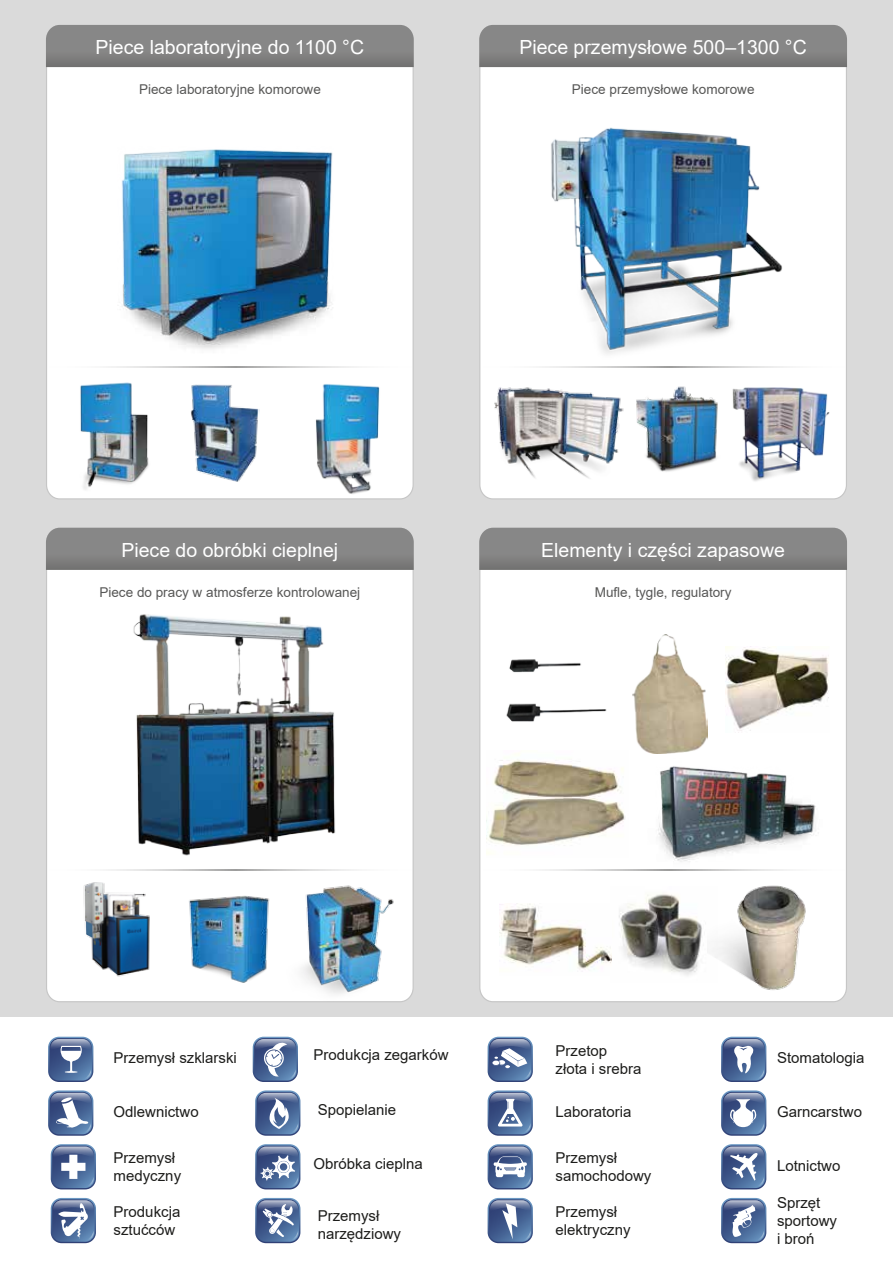
<style>
.page{position:relative;width:893px;height:1263px;background:#fff}
.page>*{position:absolute;margin:0;border:0;box-sizing:border-box;transform-origin:0 0}
.t1{font:19.5px "Arial";color:#fff}
.t2{font:15px/18px "Arial";color:#1d1d1b}
.t3{font:13.5px "Arial";color:#575756}
</style>
<div class="page">
<div style="left:0;top:0;width:893px;height:1016px;background:#dadada"></div>
<div style="left:46px;top:67px;width:368px;height:432px;background:#fff"></div>
<svg style="left:46px;top:25px;width:368px;height:42px;background:#838383"></svg>
<svg style="left:46px;top:366px;width:368px;height:1px"></svg>
<img style="left:101px;top:130px;width:252px;height:230px">
<img style="left:189px;top:382px;width:70px;height:102px">
<img style="left:305px;top:381px;width:83px;height:117px">
<div style="left:479px;top:67px;width:368px;height:432px;background:#fff"></div>
<svg style="left:479px;top:25px;width:368px;height:42px;background:#838383"></svg>
<svg style="left:479px;top:366px;width:368px;height:1px"></svg>
<img style="left:541px;top:121px;width:245px;height:244px">
<img style="left:489px;top:382px;width:140px;height:97px">
<img style="left:724px;top:375px;width:112px;height:112px">
<img style="left:635px;top:384px;width:86px;height:94px">
<div style="left:46px;top:570px;width:368px;height:432px;background:#fff"></div>
<svg style="left:46px;top:528px;width:368px;height:42px;background:#838383"></svg>
<svg style="left:46px;top:869px;width:368px;height:1px"></svg>
<img style="left:127px;top:610px;width:216px;height:249px">
<img style="left:69px;top:380px;width:90px;height:116px">
<img style="left:184px;top:893px;width:91px;height:91px">
<img style="left:283px;top:881px;width:116px;height:121px">
<div style="left:479px;top:570px;width:368px;height:432px;background:#fff"></div>
<svg style="left:479px;top:528px;width:368px;height:42px;background:#838383"></svg>
<svg style="left:479px;top:869px;width:368px;height:1px"></svg>
<img style="left:610px;top:886px;width:97px;height:97px">
<img style="left:499px;top:903px;width:112px;height:73px">
<img style="left:647px;top:758px;width:176px;height:112px">
<img style="left:725px;top:646px;width:104px;height:86px">
<svg style="left:48px;top:1037px;width:45px;height:45px;background:#6c82a9"></svg>
<svg style="left:253px;top:1037px;width:45px;height:45px"></svg>
<svg style="left:255px;top:1090px;width:45px;height:46px;background:#7085ab"></svg>
<svg style="left:488px;top:1037px;width:45px;height:45px"></svg>
<svg style="left:488px;top:1090px;width:45px;height:46px;background:#6f85aa"></svg>
<svg style="left:721px;top:1037px;width:45px;height:45px"></svg>
<svg style="left:721px;top:1090px;width:45px;height:46px"></svg>
<svg style="left:721px;top:1198px;width:45px;height:45px"></svg>
<svg style="left:488px;top:1144px;width:45px;height:45px"></svg>
<svg style="left:255px;top:1144px;width:45px;height:45px;background:#7287ac"></svg>
<svg style="left:51px;top:1144px;width:45px;height:45px"></svg>
<svg style="left:488px;top:1198px;width:45px;height:45px;background:#6c82a9"></svg>
<svg style="left:255px;top:1198px;width:45px;height:45px;background:#758aae"></svg>
<svg style="left:721px;top:1144px;width:45px;height:45px;background:#7186ac"></svg>
<svg style="left:51px;top:1198px;width:45px;height:45px"></svg>
<svg style="left:48px;top:1090px;width:45px;height:46px"></svg>
<img style="left:632px;top:635px;width:75px;height:119px">
<img style="left:707px;top:882px;width:101px;height:112px">
<img style="left:498px;top:645px;width:116px;height:88px">
<img style="left:486px;top:750px;width:143px;height:107px">
<img style="left:61px;top:841px;width:119px;height:158px">
<h1 class="t1" style="left:95px;top:34px;width:270px">Piece laboratoryjne do 1100 °C</h1>
<p class="t3" style="left:139px;top:80px;width:183px">Piece laboratoryjne komorowe</p>
<h1 class="t1" style="left:519px;top:34px;width:289px">Piece przemysłowe 500–1300 °C</h1>
<p class="t3" style="left:572px;top:80px;width:184px">Piece przemysłowe komorowe</p>
<h1 class="t1" style="left:121px;top:537px;width:218px">Piece do obróbki cieplnej</h1>
<p class="t3" style="left:99px;top:583px;width:262px">Piece do pracy w atmosferze kontrolowanej</p>
<h1 class="t1" style="left:541px;top:537px;width:245px">Elementy i części zapasowe</h1>
<p class="t3" style="left:595px;top:583px;width:138px">Mufle, tygle, regulatory</p>
<p class="t2" style="left:114px;top:1049px;width:125px">Przemysł szklarski</p>
<p class="t2" style="left:314px;top:1046px;width:137px">Produkcja zegarków</p>
<p class="t2" style="left:555px;top:1041px;width:87px">Przetop złota i srebra</p>
<p class="t2" style="left:114px;top:1103px;width:87px">Odlewnictwo</p>
<p class="t2" style="left:318px;top:1100px;width:80px">Spopielanie</p>
<p class="t2" style="left:555px;top:1103px;width:77px">Laboratoria</p>
<p class="t2" style="left:777px;top:1049px;width:89px">Stomatologia</p>
<p class="t2" style="left:777px;top:1103px;width:87px">Garncarstwo</p>
<p class="t2" style="left:114px;top:1149px;width:69px">Przemysł medyczny</p>
<p class="t2" style="left:314px;top:1155px;width:111px">Obróbka cieplna</p>
<p class="t2" style="left:556px;top:1149px;width:97px">Przemysł samochodowy</p>
<p class="t2" style="left:777px;top:1156px;width:65px">Lotnictwo</p>
<p class="t2" style="left:114px;top:1203px;width:68px">Produkcja sztućców</p>
<p class="t2" style="left:318px;top:1206px;width:85px">Przemysł narzędziowy</p>
<p class="t2" style="left:555px;top:1203px;width:77px">Przemysł elektryczny</p>
<p class="t2" style="left:777px;top:1194px;width:62px">Sprzęt sportowy i broń</p>
</div>
